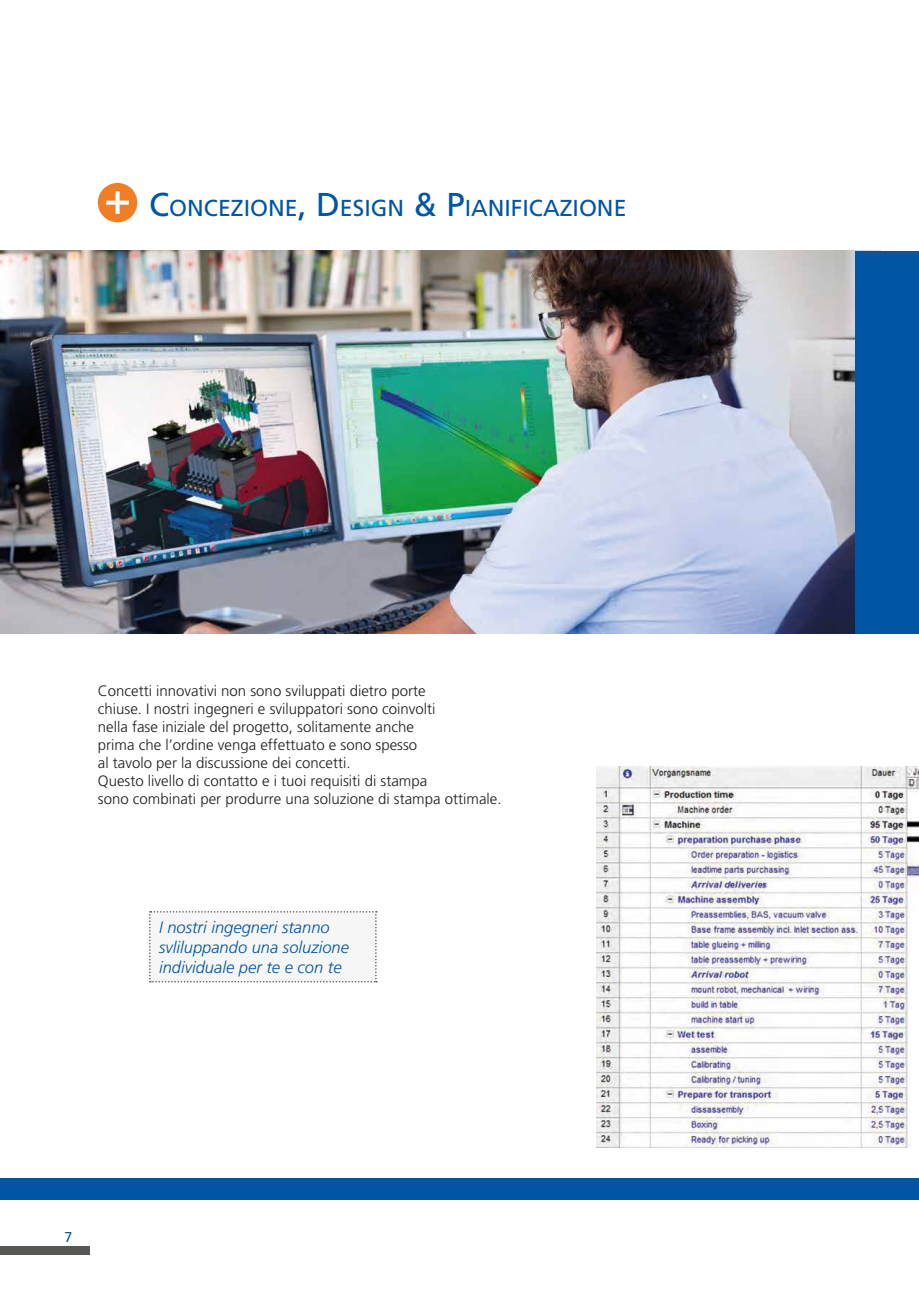
<style>
.page{position:relative;width:919px;height:1289px;background:#fff}
.page>*{position:absolute;margin:0;border:0;box-sizing:border-box;transform-origin:0 0}
.t1{font:23.1px "Frutiger LT Std";color:#0056a4}
.t2{font:italic 300 16.5px/19.8px "Frutiger LT Std";color:#0056a4}
.t3{font:300 15px/18px "Frutiger LT Std";color:#1d1d1b}
.t4{font:14.25px "Frutiger LT Std";color:#0056a4}
.s1{font-size:33px}
</style>
<div class="page">
<div style="left:0;top:1246px;width:89px;height:8px;background:#575756"></div>
<div style="left:0;top:1178px;width:918px;height:21px;background:#0056a4"></div>
<img style="left:1px;top:251px;width:854px;height:383px">
<img style="left:596px;top:767px;width:322px;height:380px">
<div style="left:855px;top:251px;width:63px;height:383px;background:#0056a4"></div>
<div style="left:98px;top:183px;width:39px;height:39px;background:#f07e26;border-radius:50%"></div>
<div style="left:115px;top:191px;width:5px;height:23px;background:#fff"></div>
<svg style="left:106px;top:201px;width:23px;height:4px"></svg>
<div style="left:149px;top:911px;width:228px;height:71px;background:#f6f6f6"></div>
<h1 class="t1" style="left:149px;top:194px;width:479px"><span class="s1">C</span>ONCEZIONE<span class="s1">, D</span>ESIGN <span class="s1">&amp; P</span>IANIFICAZIONE</h1>
<p class="t3" style="left:98px;top:681px;width:405px">Concetti innovativi non sono sviluppati dietro porte<br>chiuse. I nostri ingegneri e sviluppatori sono coinvolti<br>nella fase iniziale del progetto, solitamente anche<br>prima che l’ordine venga effettuato e sono spesso<br>al tavolo per la discussione dei concetti.<br>Questo livello di contatto e i tuoi requisiti di stampa<br>sono combinati per produrre una soluzione di stampa ottimale.</p>
<p class="t2" style="left:159px;top:918px;width:191px">I nostri ingegneri stanno svliluppando una soluzione individuale per te e con te</p>
<p class="t4" style="left:64px;top:1228px;width:9px">7</p>
</div>
